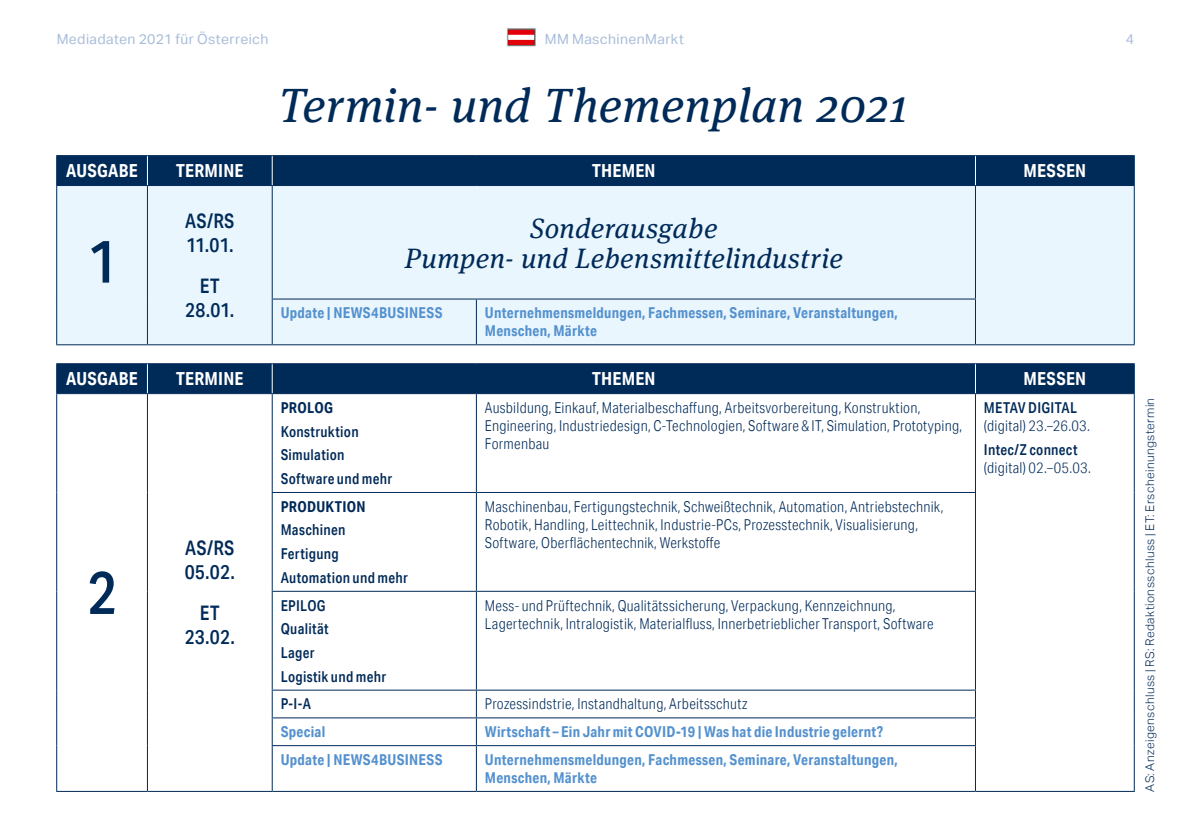
<style>
.page{position:relative;width:1191px;height:840px;background:#fff}
.page>*{position:absolute;margin:0;border:0;box-sizing:border-box;transform-origin:0 0}
.t1{font:500 60px "Aktiv Grotesk Cd";color:#002a58}
.t2{font:italic 48px "Meta Serif OT";letter-spacing:.01em;color:#002a58}
.t3{font:italic 28px/30px "Meta Serif OT";letter-spacing:.015em;color:#002a58;text-align:center}
.t4{font:500 20px/24px "Aktiv Grotesk Cd";letter-spacing:.01em;color:#002a58}
.t5{font:700 18px "Aktiv Grotesk Cd";letter-spacing:.015em;color:#fff}
.t6{font:300 15px/18px "Aktiv Grotesk Cd";letter-spacing:.015em;color:#002a58}
.t7{font:700 15px/18px "Aktiv Grotesk Cd";letter-spacing:.02em;color:#5491ce}
.t8{font:500 15px/23.6px "Aktiv Grotesk Cd";letter-spacing:.02em;color:#002a58}
.t9{font:700 15px "Aktiv Grotesk Cd";letter-spacing:.015em;color:#002a58}
.t10{font:14px "Aktiv Grotesk";letter-spacing:.03em;color:#a8bcd9}
.t11{font:300 12px "Aktiv Grotesk";letter-spacing:.035em;color:#002a58}
</style>
<div class="page">
<svg style="left:509px;top:39px;width:24px;height:1px"></svg>
<div style="left:507px;top:29px;width:28px;height:6px;background:#e3000b"></div>
<div style="left:507px;top:40px;width:28px;height:5px;background:#e3000b"></div>
<div style="left:507px;top:29px;width:28px;height:17px;border:1px solid #b1b2b3"></div>
<div style="left:57px;top:186px;width:1076px;height:158px;background:#eaf6fe"></div>
<div style="left:273px;top:186px;width:702px;height:158px;background:#eaf6fe"></div>
<div style="left:56px;top:155px;width:1078px;height:30px;background:#002a58"></div>
<hr style="left:56px;top:185px;width:91px;height:1px;background:#002a58">
<hr style="left:56px;top:186px;width:1px;height:113px;background:#002a58">
<hr style="left:147px;top:185px;width:125px;height:1px;background:#002a58">
<hr style="left:147px;top:186px;width:1px;height:113px;background:#002a58">
<hr style="left:56px;top:299px;width:1px;height:45px;background:#002a58">
<hr style="left:147px;top:299px;width:1px;height:45px;background:#002a58">
<hr style="left:56px;top:344px;width:91px;height:1px;background:#002a58">
<hr style="left:147px;top:344px;width:125px;height:1px;background:#002a58">
<hr style="left:272px;top:185px;width:204px;height:1px;background:#002a58">
<hr style="left:272px;top:186px;width:1px;height:112px;background:#002a58">
<hr style="left:476px;top:185px;width:499px;height:1px;background:#002a58">
<hr style="left:272px;top:299px;width:1px;height:45px;background:#002a58">
<hr style="left:975px;top:185px;width:159px;height:1px;background:#002a58">
<hr style="left:975px;top:186px;width:1px;height:112px;background:#002a58">
<hr style="left:1133px;top:186px;width:1px;height:113px;background:#002a58">
<hr style="left:476px;top:299px;width:1px;height:45px;background:#002a58">
<hr style="left:975px;top:299px;width:1px;height:45px;background:#002a58">
<hr style="left:1133px;top:299px;width:1px;height:45px;background:#002a58">
<hr style="left:975px;top:344px;width:159px;height:1px;background:#002a58">
<hr style="left:272px;top:298px;width:204px;height:1px;background:#002a58">
<hr style="left:476px;top:298px;width:500px;height:1px;background:#002a58">
<hr style="left:272px;top:344px;width:204px;height:1px;background:#002a58">
<hr style="left:476px;top:344px;width:499px;height:1px;background:#002a58">
<svg style="left:57px;top:394px;width:1076px;height:396px"></svg>
<div style="left:56px;top:363px;width:1078px;height:30px;background:#002a58"></div>
<hr style="left:56px;top:393px;width:91px;height:1px;background:#002a58">
<hr style="left:56px;top:394px;width:1px;height:98px;background:#002a58">
<hr style="left:147px;top:393px;width:125px;height:1px;background:#002a58">
<hr style="left:147px;top:394px;width:1px;height:98px;background:#002a58">
<hr style="left:56px;top:492px;width:1px;height:99px;background:#002a58">
<hr style="left:147px;top:492px;width:1px;height:99px;background:#002a58">
<hr style="left:56px;top:591px;width:1px;height:98px;background:#002a58">
<hr style="left:147px;top:591px;width:1px;height:98px;background:#002a58">
<svg style="left:56px;top:689px;width:1px;height:56px"></svg>
<svg style="left:147px;top:689px;width:1px;height:56px"></svg>
<hr style="left:56px;top:745px;width:1px;height:45px;background:#002a58">
<hr style="left:147px;top:745px;width:1px;height:45px;background:#002a58">
<hr style="left:56px;top:790px;width:91px;height:1px;background:#002a58">
<hr style="left:147px;top:790px;width:125px;height:1px;background:#002a58">
<hr style="left:975px;top:393px;width:159px;height:1px;background:#002a58">
<hr style="left:1133px;top:394px;width:1px;height:98px;background:#002a58">
<hr style="left:1133px;top:492px;width:1px;height:99px;background:#002a58">
<hr style="left:1133px;top:591px;width:1px;height:98px;background:#002a58">
<svg style="left:1133px;top:689px;width:1px;height:56px"></svg>
<hr style="left:1133px;top:745px;width:1px;height:45px;background:#002a58">
<hr style="left:975px;top:790px;width:159px;height:1px;background:#002a58">
<hr style="left:272px;top:393px;width:204px;height:1px;background:#002a58">
<hr style="left:272px;top:394px;width:1px;height:97px;background:#002a58">
<hr style="left:476px;top:393px;width:499px;height:1px;background:#002a58">
<hr style="left:476px;top:394px;width:1px;height:97px;background:#002a58">
<hr style="left:975px;top:394px;width:1px;height:97px;background:#002a58">
<hr style="left:272px;top:491px;width:204px;height:1px;background:#002a58">
<hr style="left:272px;top:492px;width:1px;height:98px;background:#002a58">
<hr style="left:476px;top:491px;width:500px;height:1px;background:#002a58">
<hr style="left:476px;top:492px;width:1px;height:98px;background:#002a58">
<hr style="left:975px;top:492px;width:1px;height:98px;background:#002a58">
<hr style="left:272px;top:590px;width:204px;height:1px;background:#002a58">
<hr style="left:272px;top:591px;width:1px;height:98px;background:#002a58">
<hr style="left:476px;top:590px;width:500px;height:1px;background:#002a58">
<hr style="left:476px;top:591px;width:1px;height:98px;background:#002a58">
<hr style="left:975px;top:591px;width:1px;height:98px;background:#002a58">
<hr style="left:272px;top:689px;width:204px;height:1px;background:#002a58">
<hr style="left:476px;top:689px;width:500px;height:1px;background:#002a58">
<hr style="left:272px;top:717px;width:204px;height:1px;background:#002a58">
<svg style="left:272px;top:690px;width:1px;height:54px"></svg>
<hr style="left:476px;top:717px;width:500px;height:1px;background:#002a58">
<svg style="left:476px;top:690px;width:1px;height:54px"></svg>
<svg style="left:975px;top:690px;width:1px;height:54px"></svg>
<hr style="left:272px;top:744px;width:204px;height:1px;background:#002a58">
<hr style="left:272px;top:745px;width:1px;height:45px;background:#002a58">
<hr style="left:476px;top:744px;width:500px;height:1px;background:#002a58">
<hr style="left:476px;top:745px;width:1px;height:45px;background:#002a58">
<hr style="left:975px;top:745px;width:1px;height:45px;background:#002a58">
<hr style="left:272px;top:790px;width:204px;height:1px;background:#002a58">
<hr style="left:476px;top:790px;width:499px;height:1px;background:#002a58">
<p class="t10" style="left:57px;top:31px;width:213px">Mediadaten 2021 für Österreich</p>
<p class="t10" style="left:545px;top:31px;width:140px">MM MaschinenMarkt</p>
<p class="t10" style="left:1126px;top:31px;width:10px">4</p>
<h2 class="t2" style="left:278px;top:75px;width:631px">Termin- und Themenplan 2021</h2>
<p class="t5" style="left:66px;top:159px;width:73px">AUSGABE</p>
<p class="t5" style="left:176px;top:159px;width:69px">TERMINE</p>
<p class="t5" style="left:592px;top:159px;width:65px">THEMEN</p>
<p class="t5" style="left:1023px;top:159px;width:64px">MESSEN</p>
<h1 class="t1" style="left:87px;top:225px;width:31px">1</h1>
<h3 class="t4" style="left:185px;top:208px;width:51px">AS/RS<br>11.01.</h3>
<h3 class="t4" style="left:185px;top:273px;width:51px;text-align:center">ET<br>28.01.</h3>
<h3 class="t3" style="left:405px;top:213px;width:440px">Sonderausgabe<br>Pumpen- und Lebensmittelindustrie</h3>
<p class="t7" style="left:281px;top:303px;width:163px">Update | NEWS4BUSINESS</p>
<p class="t7" style="left:485px;top:303px;width:414px">Unternehmensmeldungen, Fachmessen, Seminare, Veranstaltungen,<br>Menschen, Märkte</p>
<p class="t5" style="left:66px;top:367px;width:73px">AUSGABE</p>
<p class="t5" style="left:176px;top:367px;width:69px">TERMINE</p>
<p class="t5" style="left:592px;top:367px;width:65px">THEMEN</p>
<p class="t5" style="left:1023px;top:367px;width:64px">MESSEN</p>
<h1 class="t1" style="left:87px;top:556px;width:31px">2</h1>
<h3 class="t4" style="left:185px;top:535px;width:52px">AS/RS<br>05.02.</h3>
<h3 class="t4" style="left:185px;top:600px;width:51px;text-align:center">ET<br>23.02.</h3>
<p class="t9" style="left:281px;top:398px;width:54px">PROLOG</p>
<p class="t8" style="left:281px;top:419px;width:113px">Konstruktion<br>Simulation<br>Software und mehr</p>
<p class="t9" style="left:281px;top:497px;width:86px">PRODUKTION</p>
<p class="t8" style="left:281px;top:518px;width:129px">Maschinen<br>Fertigung<br>Automation und mehr</p>
<p class="t6" style="left:485px;top:398px;width:479px">Ausbildung, Einkauf, Materialbeschaffung, Arbeitsvorbereitung, Konstruktion,<br>Engineering, Industriedesign, C-Technologien, Software &amp; IT, Simulation, Prototyping,<br>Formenbau</p>
<p class="t8" style="left:984px;top:395px;width:95px">METAV DIGITAL</p>
<p class="t6" style="left:984px;top:416px;width:107px">(digital) 23.–26.03.</p>
<p class="t8" style="left:984px;top:437px;width:95px">Intec/Z connect</p>
<p class="t6" style="left:984px;top:458px;width:108px">(digital) 02.–05.03.</p>
<p class="t6" style="left:485px;top:497px;width:460px">Maschinenbau, Fertigungstechnik, Schweißtechnik, Automation, Antriebstechnik,<br>Robotik, Handling, Leittechnik, Industrie-PCs, Prozesstechnik, Visualisierung,<br>Software, Oberflächentechnik, Werkstoffe</p>
<p class="t8" style="left:281px;top:593px;width:107px">EPILOG<br>Qualität<br>Lager<br>Logistik und mehr</p>
<p class="t6" style="left:485px;top:595px;width:450px">Mess- und Prüftechnik, Qualitätssicherung, Verpackung, Kennzeichnung,<br>Lagertechnik, Intralogistik, Materialfluss, Innerbetrieblicher Transport, Software</p>
<p class="t8" style="left:281px;top:691px;width:32px">P-I-A</p>
<p class="t6" style="left:485px;top:694px;width:264px">Prozessindstrie, Instandhaltung, Arbeitsschutz</p>
<p class="t7" style="left:281px;top:722px;width:46px">Special</p>
<p class="t7" style="left:485px;top:722px;width:400px">Wirtschaft – Ein Jahr mit COVID-19 | Was hat die Industrie gelernt?</p>
<p class="t7" style="left:281px;top:750px;width:163px">Update | NEWS4BUSINESS</p>
<p class="t7" style="left:485px;top:750px;width:414px">Unternehmensmeldungen, Fachmessen, Seminare, Veranstaltungen,<br>Menschen, Märkte</p>
<p class="t11" style="left:1143px;top:791px;width:395px;rotate:-90deg">AS: Anzeigenschluss | RS: Redaktionsschluss | ET: Erscheinungstermin</p>
</div>
